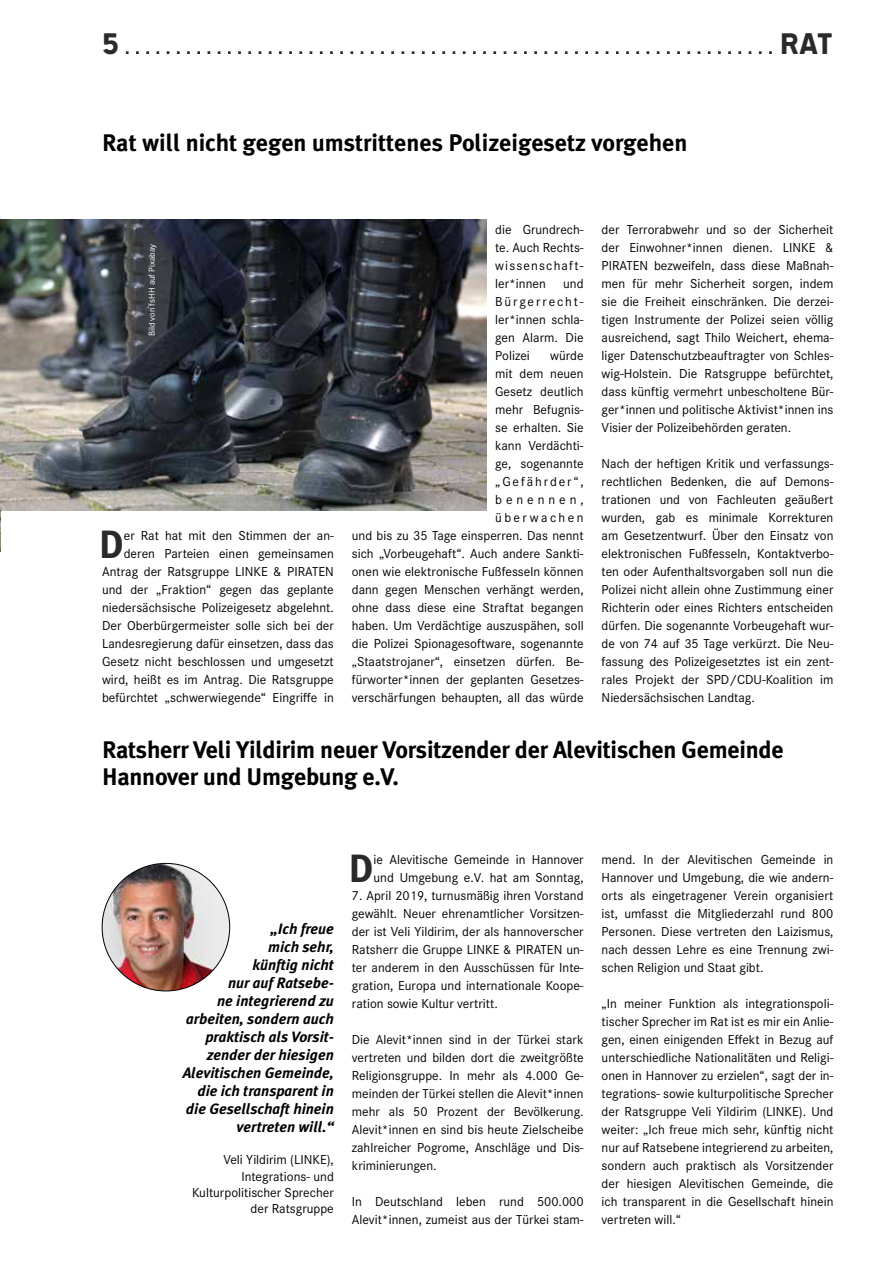
<style>
.page{position:relative;width:893px;height:1263px;background:#fff}
.page>*{position:absolute;margin:0;border:0;box-sizing:border-box;transform-origin:0 0}
.t1{font:700 39.45px "Meta Plus";color:#2b2929}
.t2{font:700 33px "Politics Head";color:#2b2929}
.t3{font:700 24px/27px "Meta Plus";letter-spacing:-.01em;color:#000}
.t4{font:italic 700 15px/18px "Meta Plus";color:#000;text-align:right}
.t5{font:13.5px/18px "Corporate S";color:#000;text-align:justify}
.t6{font:9px "Corporate S";color:#fff}
</style>
<div class="page">
<img style="left:0;top:216px;width:1px;height:335px">
<svg style="left:126px;top:51px;width:646px;height:3px"></svg>
<img style="left:102px;top:863px;width:128px;height:128px;border-radius:64px">
<img style="left:0;top:219px;width:487px;height:291px">
<h2 class="t2" style="left:102px;top:28px;width:18px">5</h2>
<h2 class="t2" style="left:779px;top:28px;width:55px">Rat</h2>
<h3 class="t3" style="left:102px;top:129px;width:587px">Rat will nicht gegen umstrittenes Polizeigesetz vorgehen</h3>
<p class="t5" style="left:495px;top:221px;width:90px">die Grundrech&shy;te. Auch Rechts&shy;wissenschaft&shy;ler*innen</p>
<p class="t5" style="left:602px;top:221px;width:233px">der Terrorabwehr und so der Sicherheit der Einwohner*innen dienen. LINKE &amp; PIRATEN bezweifeln, dass diese Maßnah&shy;men für mehr Sicherheit sorgen, indem sie die Freiheit einschränken. Die derzei&shy;tigen Instrumente der Polizei seien völlig ausreichend, sagt Thilo Weichert, ehema&shy;liger Datenschutzbeauftragter von Schles&shy;wig-Holstein. Die Ratsgruppe befürchtet, dass künftig vermehrt unbescholtene Bür&shy;ger*innen und politische Aktivist*innen ins Visier der Polizeibehörden geraten.</p>
<p class="t5" style="left:602px;top:455px;width:233px">Nach der heftigen Kritik und verfassungs&shy;rechtlichen Bedenken, die auf Demons&shy;trationen und von Fachleuten geäußert wurden, gab es minimale Korrekturen am Gesetzentwurf. Über den Einsatz von elektronischen Fußfesseln, Kontaktverbo&shy;ten oder Aufenthaltsvorgaben soll nun die Polizei nicht allein ohne Zustimmung einer Richterin oder eines Richters entscheiden dürfen. Die sogenannte Vorbeugehaft wur&shy;de von 74 auf 35 Tage verkürzt. Die Neu&shy;fassung des Polizeigesetztes ist ein zent&shy;rales Projekt der SPD/CDU-Koalition im Niedersächsischen Landtag.</p>
<p class="t6" style="left:147px;top:336px;width:94px;rotate:-90deg">Bild von fsHH auf Pixabay</p>
<p class="t5" style="left:495px;top:275px;width:90px;text-indent:68px">und Bürgerrecht&shy;ler*innen schla&shy;gen Alarm. Die Polizei</p>
<p class="t5" style="left:352px;top:347px;width:233px;text-align:right">würde<br>mit dem neuen<br>Gesetz deutlich<br>mehr Befugnis-<br>se erhalten. Sie<br>kann Verdächti-<br>ge, sogenannte<br>„Gefährder“,<br>benennen,<br>überwachen<br>und bis zu 35 Tage einsperren. Das nennt sich „Vorbeugehaft“. Auch andere Sankti&shy;onen wie elektronische Fußfesseln können dann gegen Menschen verhängt werden, ohne dass diese eine Straftat begangen haben. Um Verdächtige auszuspähen, soll die Polizei Spionagesoftware, sogenannte „Staatstrojaner“, einsetzen dürfen. Be&shy;fürworter*innen der geplanten Gesetzes&shy;verschärfungen behaupten, all das würde</p>
<h1 class="t1" style="left:99px;top:522px;width:27px">D</h1>
<p class="t5" style="left:102px;top:527px;width:233px;text-align:right">er Rat hat mit den Stimmen der an&shy;deren Parteien einen gemeinsamen Antrag der Ratsgruppe LINKE &amp; PIRATEN und der „Fraktion“ gegen das geplante niedersächsische Polizeigesetz abgelehnt.<br>Der Oberbürgermeister solle sich bei der Landesregierung dafür einsetzen, dass das Gesetz nicht beschlossen und umgesetzt wird, heißt es im Antrag. Die Ratsgruppe befürchtet „schwerwiegende“ Eingriffe in</p>
<h3 class="t3" style="left:102px;top:736px;width:683px">Ratsherr Veli Yildirim neuer Vorsitzender der Alevitischen Gemeinde<br>Hannover und Umgebung e.V.</h3>
<p class="t4" style="left:183px;top:920px;width:153px">„Ich freue<br>mich sehr,<br>künftig nicht<br>nur auf Ratsebe-<br>ne integrierend zu arbeiten, sondern auch praktisch als Vorsit&shy;zender der hiesigen<br>Alevitischen Gemeinde, die ich transparent in die Gesellschaft hinein vertreten will.“</p>
<p class="t5" style="left:192px;top:1152px;width:143px;line-height:16.2px;text-align:right">Veli Yildirim (LINKE),<br>Integrations- und<br>Kulturpolitischer Sprecher der Ratsgruppe</p>
<h1 class="t1" style="left:349px;top:846px;width:27px">D</h1>
<p class="t5" style="left:374px;top:851px;width:212px">ie Alevitische Gemeinde in Hannover und Umgebung e.V. hat am Sonntag,</p>
<p class="t5" style="left:352px;top:887px;width:233px">7. April 2019, turnusmäßig ihren Vorstand gewählt. Neuer ehrenamtlicher Vorsitzen&shy;der ist Veli Yildirim, der als hannoverscher Ratsherr die Gruppe LINKE &amp; PIRATEN un&shy;ter anderem in den Ausschüssen für Inte&shy;gration, Europa und internationale Koope&shy;ration sowie Kultur vertritt.</p>
<p class="t5" style="left:352px;top:1031px;width:233px">Die Alevit*innen sind in der Türkei stark vertreten und bilden dort die zweitgrößte Religionsgruppe. In mehr als 4.000 Ge&shy;meinden der Türkei stellen die Alevit*innen mehr als 50 Prozent der Bevölkerung.<br>Alevit*innen en sind bis heute Zielscheibe zahlreicher Pogrome, Anschläge und Dis&shy;kriminierungen.</p>
<p class="t5" style="left:352px;top:1193px;width:233px">In Deutschland leben rund 500.000<br>Alevit*innen, zumeist aus der Türkei stam-</p>
<p class="t5" style="left:602px;top:851px;width:233px">mend. In der Alevitischen Gemeinde in Hannover und Umgebung, die wie andern&shy;orts als eingetragener Verein organisiert ist, umfasst die Mitgliederzahl rund 800<br>Personen. Diese vertreten den Laizismus, nach dessen Lehre es eine Trennung zwi&shy;schen Religion und Staat gibt.</p>
<p class="t5" style="left:602px;top:994px;width:233px">„In meiner Funktion als integrationspoli&shy;tischer Sprecher im Rat ist es mir ein Anlie&shy;gen, einen einigenden Effekt in Bezug auf unterschiedliche Nationalitäten und Religi&shy;onen in Hannover zu erzielen“, sagt der in&shy;tegrations- sowie kulturpolitische Sprecher der Ratsgruppe Veli Yildirim (LINKE). Und weiter: „Ich freue mich sehr, künftig nicht nur auf Ratsebene integrierend zu arbeiten, sondern auch praktisch als Vorsitzender der hiesigen Alevitischen Gemeinde, die ich transparent in die Gesellschaft hinein vertreten will.“</p>
</div>
